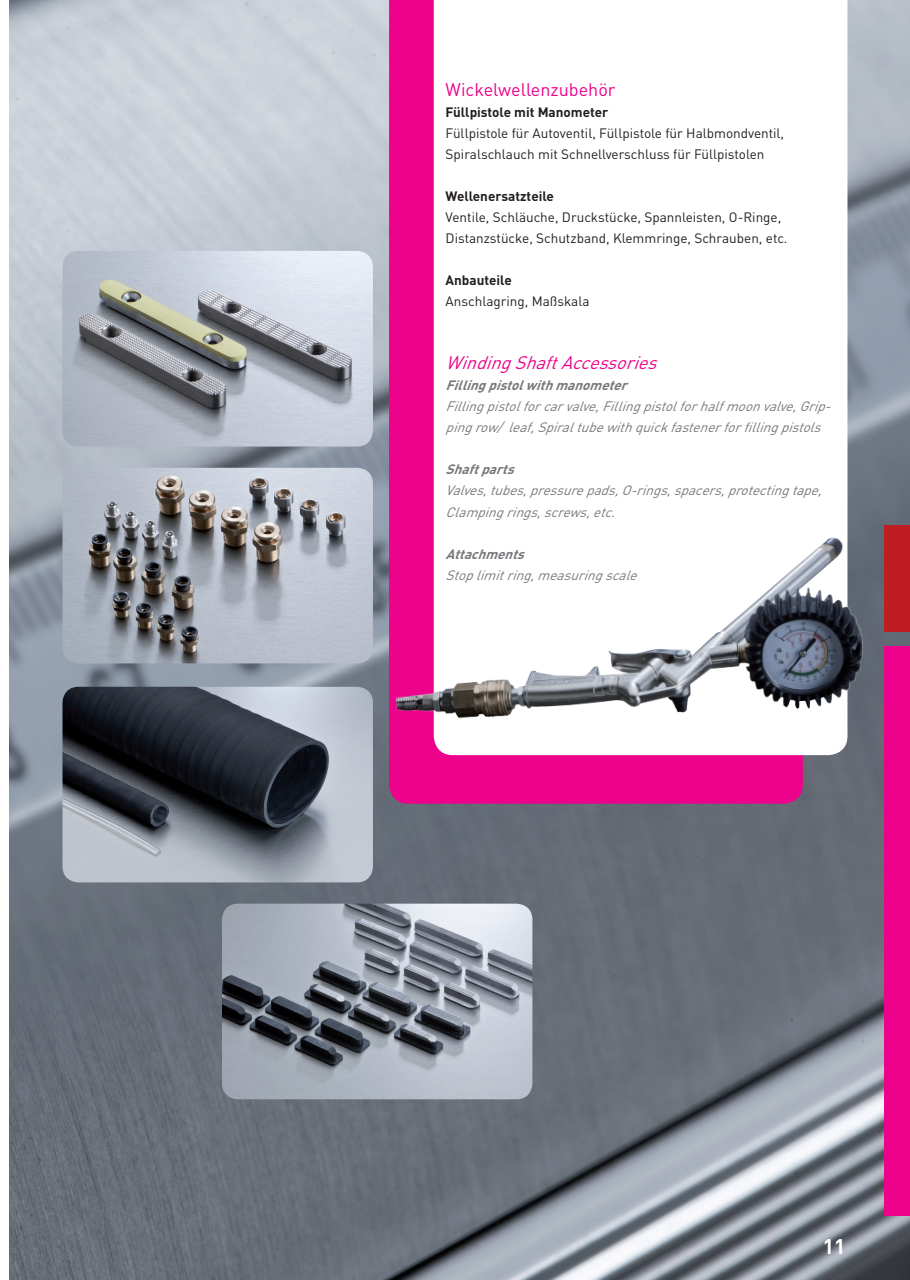
<style>
.page{position:relative;width:910px;height:1280px;background:#fff}
.page>*{position:absolute;margin:0;border:0;box-sizing:border-box;transform-origin:0 0}
.t1{font:700 21px "DIN Pro";color:#fff}
.t2{font:italic 18px "DIN Pro";color:#ed028c}
.t3{font:18px "DIN Pro";color:#ed028c}
.t4{font:italic 13.5px/21px "DIN Pro";color:#76787b}
.t5{font:13.5px/21px "DIN Pro";color:#231f20}
.t6{font:700 13.5px "DIN Pro";color:#231f20}
.t7{font:italic 700 13.5px "DIN Pro";color:#76787b}
</style>
<div class="page">
<img style="left:9px;top:0;width:901px;height:1280px">
<svg style="left:389px;top:0;width:414px;height:804px;background:#eb048c"></svg>
<svg style="left:434px;top:0;width:413px;height:510px"></svg>
<img style="left:63px;top:251px;width:310px;height:196px">
<img style="left:63px;top:468px;width:310px;height:195px">
<img style="left:63px;top:687px;width:310px;height:195px">
<img style="left:222px;top:904px;width:310px;height:195px">
<img style="left:376px;top:510px;width:534px;height:262px">
<div style="left:884px;top:526px;width:26px;height:106px;background:#be1e23"></div>
<div style="left:884px;top:646px;width:26px;height:569px;background:#ed028c"></div>
<h2 class="t3" style="left:446px;top:78px;width:171px">Wickelwellenzubehör</h2>
<p class="t6" style="left:446px;top:103px;width:164px">Füllpistole mit Manometer</p>
<p class="t5" style="left:446px;top:123px;width:340px">Füllpistole für Autoventil, Füllpistole für Halbmondventil,<br>Spiralschlauch mit Schnellverschluss für Füllpistolen</p>
<p class="t6" style="left:446px;top:187px;width:110px">Wellenersatzteile</p>
<p class="t5" style="left:446px;top:207px;width:343px">Ventile, Schläuche, Druckstücke, Spannleisten, O-Ringe,<br>Distanzstücke, Schutzband, Klemmringe, Schrauben, etc.</p>
<p class="t6" style="left:446px;top:271px;width:68px">Anbauteile</p>
<p class="t5" style="left:446px;top:291px;width:145px">Anschlagring, Maßskala</p>
<h2 class="t2" style="left:446px;top:351px;width:220px">WindingShaftAccessories</h2>
<p class="t7" style="left:446px;top:376px;width:189px">Fillingpistolwithmanometer</p>
<p class="t4" style="left:446px;top:396px;width:392px">Fillingpistolforcarvalve,Fillingpistolforhalfmoonvalve,Grip&shy;pingrow/leaf,Spiraltubewithquickfastenerforfillingpistols</p>
<p class="t7" style="left:446px;top:460px;width:76px">Shaftparts</p>
<p class="t4" style="left:446px;top:480px;width:383px">Valves,tubes,pressurepads,O-rings,spacers,protectingtape,<br>Clampingrings,screws,etc.</p>
<p class="t7" style="left:446px;top:544px;width:86px">Attachments</p>
<p class="t4" style="left:446px;top:564px;width:198px">Stoplimitring,measuringscale</p>
<h1 class="t1" style="left:823px;top:1232px;width:24px">11</h1>
</div>
